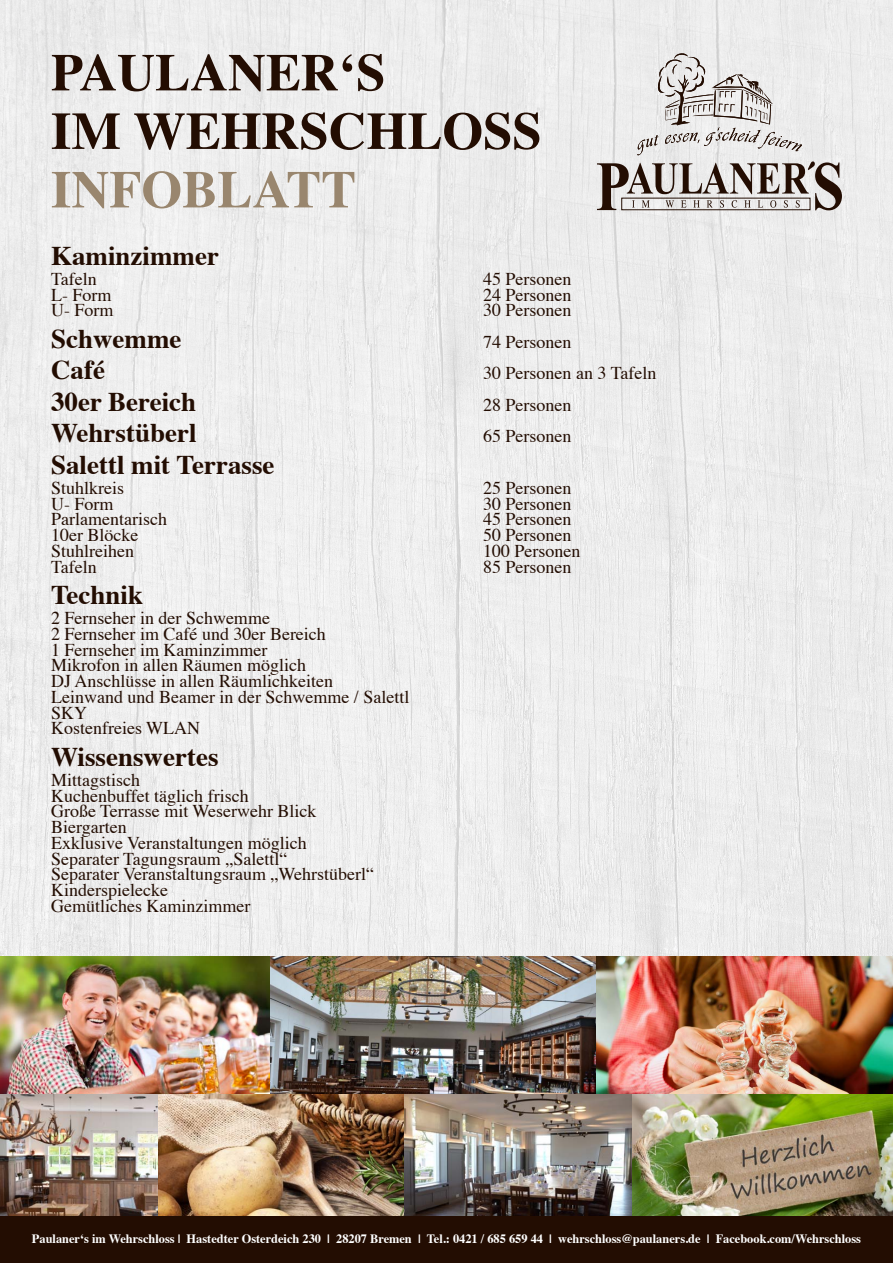
<style>
.page{position:relative;width:893px;height:1263px;background:#ededed}
.page>*{position:absolute;margin:0;border:0;box-sizing:border-box;transform-origin:0 0}
.Headline{font:700 52.5px/58.5px "Times";color:#230d02}
.Copy{font:700 27px "Times";color:#230d02}
.Copy-2{font:18px "Times";color:#230d02}
.t1{font:700 12.75px "Times";color:#fff}
.s1{color:#99866e}
</style>
<div class="page">
<img style="left:269px;top:957px;width:328px;height:137px">
<img style="left:597px;top:957px;width:296px;height:137px">
<img style="left:0;top:957px;width:269px;height:137px">
<svg style="left:597px;top:161px;width:245px;height:49px"></svg>
<svg style="left:637px;top:51px;width:165px;height:104px"></svg>
<img style="left:0;top:1094px;width:159px;height:122px">
<img style="left:404px;top:1094px;width:228px;height:122px">
<img style="left:632px;top:1094px;width:261px;height:122px">
<img style="left:159px;top:1094px;width:245px;height:122px">
<div style="left:0;top:1216px;width:893px;height:47px;background:#230d02"></div>
<p class="Headline" style="left:51px;top:38px;width:492px">PAULANER‘S<br>IM WEHRSCHLOSS<br><span class="s1">INFOBLATT</span></p>
<p class="Copy" style="left:51px;top:230px;width:169px">Kaminzimmer</p>
<p class="Copy-2" style="left:51px;top:262px;width:47px">Tafeln</p>
<p class="Copy-2" style="left:483px;top:262px;width:90px">45 Personen</p>
<p class="Copy-2" style="left:51px;top:278px;width:62px">L- Form</p>
<p class="Copy-2" style="left:483px;top:278px;width:90px">24 Personen</p>
<p class="Copy-2" style="left:51px;top:293px;width:64px">U- Form</p>
<p class="Copy-2" style="left:483px;top:293px;width:90px">30 Personen</p>
<p class="Copy" style="left:51px;top:313px;width:132px">Schwemme</p>
<p class="Copy-2" style="left:483px;top:325px;width:90px">74 Personen</p>
<p class="Copy" style="left:51px;top:344px;width:55px">Café</p>
<p class="Copy-2" style="left:483px;top:356px;width:175px">30 Personen an 3 Tafeln</p>
<p class="Copy" style="left:51px;top:376px;width:147px">30er Bereich</p>
<p class="Copy-2" style="left:483px;top:388px;width:90px">28 Personen</p>
<p class="Copy" style="left:51px;top:407px;width:147px">Wehrstüberl</p>
<p class="Copy-2" style="left:483px;top:419px;width:90px">65 Personen</p>
<p class="Copy" style="left:51px;top:439px;width:225px">Salettl mit Terrasse</p>
<p class="Copy-2" style="left:51px;top:471px;width:75px">Stuhlkreis</p>
<p class="Copy-2" style="left:483px;top:471px;width:90px">25 Personen</p>
<p class="Copy-2" style="left:51px;top:487px;width:64px">U- Form</p>
<p class="Copy-2" style="left:483px;top:487px;width:90px">30 Personen</p>
<p class="Copy-2" style="left:51px;top:502px;width:117px">Parlamentarisch</p>
<p class="Copy-2" style="left:483px;top:502px;width:90px">45 Personen</p>
<p class="Copy-2" style="left:51px;top:518px;width:89px">10er Blöcke</p>
<p class="Copy-2" style="left:483px;top:518px;width:90px">50 Personen</p>
<p class="Copy-2" style="left:51px;top:534px;width:84px">Stuhlreihen</p>
<p class="Copy-2" style="left:483px;top:534px;width:99px">100 Personen</p>
<p class="Copy-2" style="left:51px;top:550px;width:47px">Tafeln</p>
<p class="Copy-2" style="left:483px;top:550px;width:90px">85 Personen</p>
<p class="Copy" style="left:51px;top:569px;width:94px">Technik</p>
<p class="Copy-2" style="left:51px;top:601px;width:220px">2 Fernseher in der Schwemme</p>
<p class="Copy-2" style="left:51px;top:617px;width:276px">2 Fernseher im Café und 30er Bereich</p>
<p class="Copy-2" style="left:51px;top:633px;width:218px">1 Fernseher im Kaminzimmer</p>
<p class="Copy-2" style="left:51px;top:648px;width:256px">Mikrofon in allen Räumen möglich</p>
<p class="Copy-2" style="left:51px;top:664px;width:284px">DJ Anschlüsse in allen Räumlichkeiten</p>
<p class="Copy-2" style="left:51px;top:680px;width:360px">Leinwand und Beamer in der Schwemme / Salettl</p>
<p class="Copy-2" style="left:51px;top:696px;width:37px">SKY</p>
<p class="Copy-2" style="left:51px;top:711px;width:151px">Kostenfreies WLAN</p>
<p class="Copy" style="left:51px;top:731px;width:169px">Wissenswertes</p>
<p class="Copy-2" style="left:51px;top:763px;width:91px">Mittagstisch</p>
<p class="Copy-2" style="left:51px;top:779px;width:199px">Kuchenbuffet täglich frisch</p>
<p class="Copy-2" style="left:51px;top:794px;width:267px">Große Terrasse mit Weserwehr Blick</p>
<p class="Copy-2" style="left:51px;top:810px;width:77px">Biergarten</p>
<p class="Copy-2" style="left:51px;top:826px;width:257px">Exklusive Veranstaltungen möglich</p>
<p class="Copy-2" style="left:51px;top:842px;width:238px">Separater Tagungsraum „Salettl“</p>
<p class="Copy-2" style="left:51px;top:857px;width:325px">Separater Veranstaltungsraum „Wehrstüberl“</p>
<p class="Copy-2" style="left:51px;top:873px;width:118px">Kinderspielecke</p>
<p class="Copy-2" style="left:51px;top:889px;width:201px">Gemütliches Kaminzimmer</p>
<p class="t1" style="left:32px;top:1226px;width:831px">Paulaner‘s im Wehrschloss | Hastedter Osterdeich 230 | 28207 Bremen | Tel.: 0421 / 685 659 44 | wehrschloss@paulaners.de | Facebook.com/Wehrschloss</p>
</div>
